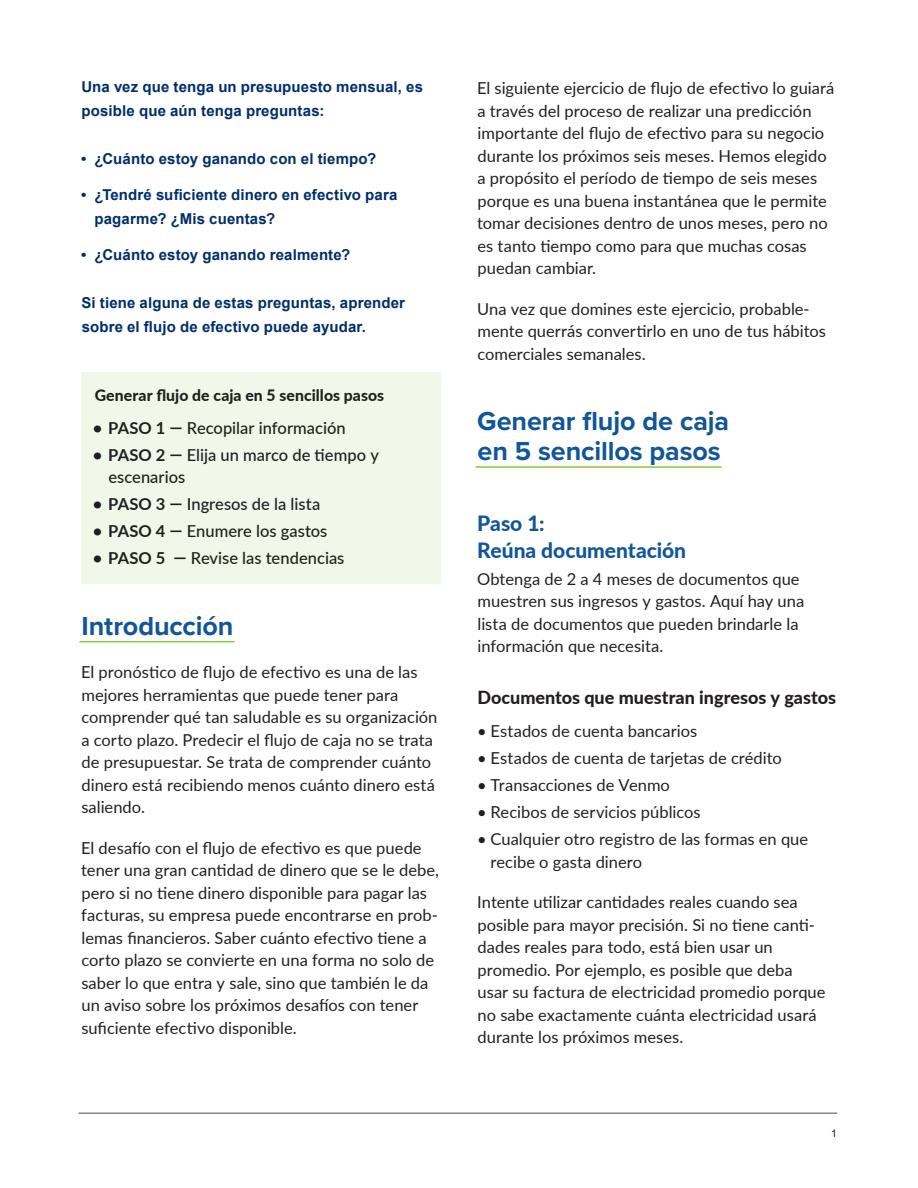
<style>
.page{position:relative;width:918px;height:1188px;background:#fff}
.page>*{position:absolute;margin:0;border:0;box-sizing:border-box;transform-origin:0 0}
.t1{font:700 27px/30px "Proxima Nova";letter-spacing:-.005em;color:#125698}
.t2{font:800 21px/27px "Lato";color:#125698}
.H3__small_space_afte{font:800 18px "Lato";color:#231f20}
.Body{font:16.5px/22.5px "Lato";color:#231f20}
.t3{font:500 16.5px/22.5px "Lato";color:#231f20}
.Callout_Box_H1{font:800 15.75px "Lato";letter-spacing:.005em;color:#231f20}
.Body_span{font:700 15px/24px "Arial";letter-spacing:.01em;color:#002e6b}
.t4{font:10.5px "Arial";color:#231f20}
.s1{font-weight:700}
</style>
<div class="page">
<hr style="left:79px;top:1113px;width:758px;height:1px;background:#4b4c4d">
<div style="left:81px;top:372px;width:360px;height:45px;background:#f1f7e9"></div>
<div style="left:81px;top:407px;width:360px;height:47px;background:#f1f7e9"></div>
<div style="left:81px;top:434px;width:360px;height:69px;background:#f1f7e9"></div>
<div style="left:81px;top:484px;width:360px;height:46px;background:#f1f7e9"></div>
<div style="left:81px;top:511px;width:360px;height:46px;background:#f1f7e9"></div>
<div style="left:81px;top:538px;width:360px;height:46px;background:#f1f7e9"></div>
<hr style="left:80px;top:641px;width:155px;height:1px;background:#8cc642">
<hr style="left:476px;top:466px;width:246px;height:2px;background:#8cc642">
<p class="Body_span" style="left:81px;top:75px;width:343px">Una vez que tenga un presupuesto mensual, es posible que aún tenga preguntas:</p>
<p class="Body_span" style="left:81px;top:147px;width:297px">• ¿Cuánto estoy ganando con el tiempo?</p>
<p class="Body_span" style="left:94px;top:183px;width:304px;text-indent:-14px">• ¿Tendré suficiente dinero en efectivo para pagarme? ¿Mis cuentas?</p>
<p class="Body_span" style="left:81px;top:243px;width:271px">• ¿Cuánto estoy ganando realmente?</p>
<p class="Body_span" style="left:81px;top:291px;width:325px">Si tiene alguna de estas preguntas, aprender sobre el flujo de efectivo puede ayudar.</p>
<p class="Callout_Box_H1" style="left:95px;top:383px;width:291px">Generar flujo de caja en 5 sencillos pasos</p>
<p class="t3" style="left:93px;top:416px;width:254px"><span class="s1">• PASO 1 —</span> Recopilar información</p>
<p class="t3" style="left:108px;top:443px;width:272px;text-indent:-15px"><span class="s1">• PASO 2 —</span> Elija un marco de tiempo y escenarios</p>
<p class="t3" style="left:93px;top:492px;width:229px"><span class="s1">• PASO 3 —</span> Ingresos de la lista</p>
<p class="t3" style="left:93px;top:519px;width:236px"><span class="s1">• PASO 4 —</span> Enumere los gastos</p>
<p class="t3" style="left:93px;top:546px;width:253px"><span class="s1">• PASO 5 —</span> Revise las tendencias</p>
<h1 class="t1" style="left:81px;top:610px;width:154px">Introducción</h1>
<p class="Body" style="left:81px;top:660px;width:358px">El pronóstico de flujo de efectivo es una de las mejores herramientas que puede tener para comprender qué tan saludable es su organización a corto plazo. Predecir el flujo de caja no se trata de presupuestar. Se trata de comprender cuánto dinero está recibiendo menos cuánto dinero está saliendo.</p>
<p class="Body" style="left:81px;top:836px;width:359px">El desafío con el flujo de efectivo es que puede tener una gran cantidad de dinero que se le debe, pero si no tiene dinero disponible para pagar las facturas, su empresa puede encontrarse en prob&shy;lemas financieros. Saber cuánto efectivo tiene a corto plazo se convierte en una forma no solo de saber lo que entra y sale, sino que también le da un aviso sobre los próximos desafíos con tener suficiente efectivo disponible.</p>
<p class="Body" style="left:477px;top:76px;width:359px">El siguiente ejercicio de flujo de efectivo lo guiará a través del proceso de realizar una predicción importante del flujo de efectivo para su negocio durante los próximos seis meses. Hemos elegido a propósito el período de tiempo de seis meses porque es una buena instantánea que le permite tomar decisiones dentro de unos meses, pero no es tanto tiempo como para que muchas cosas puedan cambiar.</p>
<p class="Body" style="left:477px;top:297px;width:350px">Una vez que domines este ejercicio, probable&shy;mente querrás convertirlo en uno de tus hábitos comerciales semanales.</p>
<h1 class="t1" style="left:477px;top:406px;width:253px">Generar flujo de caja en 5 sencillos pasos</h1>
<h2 class="t2" style="left:477px;top:509px;width:210px">Paso 1:<br>Reúna documentación</h2>
<p class="Body" style="left:477px;top:567px;width:329px">Obtenga de 2 a 4 meses de documentos que muestren sus ingresos y gastos. Aquí hay una lista de documentos que pueden brindarle la información que necesita.</p>
<h3 class="H3__small_space_afte" style="left:477px;top:684px;width:360px">Documentos que muestran ingresos y gastos</h3>
<p class="Body" style="left:477px;top:719px;width:222px">• Estados de cuenta bancarios</p>
<p class="Body" style="left:477px;top:746px;width:306px">• Estados de cuenta de tarjetas de crédito</p>
<p class="Body" style="left:477px;top:773px;width:195px">• Transacciones de Venmo</p>
<p class="Body" style="left:477px;top:800px;width:225px">• Recibos de servicios públicos</p>
<p class="Body" style="left:490px;top:827px;width:319px;text-indent:-14px">• Cualquier otro registro de las formas en que recibe o gasta dinero</p>
<p class="Body" style="left:477px;top:890px;width:350px">Intente utilizar cantidades reales cuando sea posible para mayor precisión. Si no tiene canti&shy;dades reales para todo, está bien usar un promedio. Por ejemplo, es posible que deba usar su factura de electricidad promedio porque no sabe exactamente cuánta electricidad usará durante los próximos meses.</p>
<p class="t4" style="left:831px;top:1126px;width:7px">1</p>
</div>
